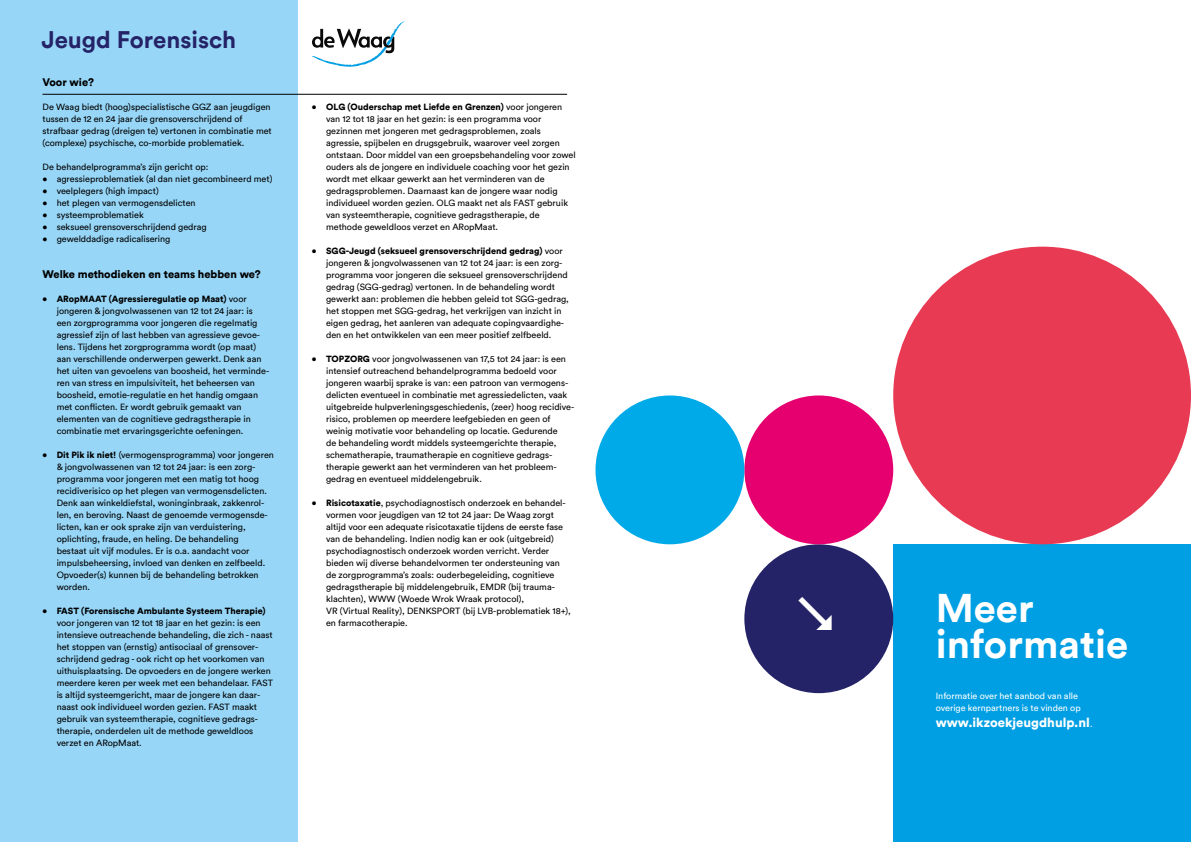
<style>
.page{position:relative;width:1191px;height:842px;background:#fff}
.page>*{position:absolute;margin:0;border:0;box-sizing:border-box;transform-origin:0 0}
.t1{font:700 46px "Circular";color:#fff}
.t2{font:700 40px/36px "Circular";color:#fff}
.t3{font:700 24px "Circular";color:#252367}
.t4{font:900 13px "Circular";color:#fff}
.t5{font:900 11px "Circular";color:#000}
.t6{font:9px/12px "Circular";color:#000}
.t7{font:9px/12px "Circular";color:#fff}
.t8{font:900 9px "Circular";color:#000}
.s1{font-weight:900}
.s2{font-weight:400;font-size:9px}
</style>
<div class="page">
<div style="left:0;top:0;width:298px;height:842px;background:#97d6f7"></div>
<svg style="left:312px;top:21px;width:93px;height:46px"></svg>
<div style="left:893px;top:544px;width:298px;height:298px;background:#009fe3"></div>
<div style="left:893px;top:247px;width:298px;height:297px;background:#e83a53;border-radius:50%"></div>
<div style="left:744px;top:544px;width:149px;height:149px;background:#252367;border-radius:50%"></div>
<div style="left:744px;top:395px;width:149px;height:149px;background:#e6006f;border-radius:50%"></div>
<div style="left:595px;top:395px;width:149px;height:149px;background:#00aae9;border-radius:50%"></div>
<hr style="left:43px;top:94px;width:524px;height:1px;background:#000">
<h3 class="t3" style="left:42px;top:23px;width:196px">Jeugd Forensisch</h3>
<p class="t5" style="left:43px;top:75px;width:53px">Voor wie?</p>
<p class="t6" style="left:43px;top:101px;width:231px">De Waag biedt (hoog)specialistische GGZ aan jeugdigen tussen de 12 en 24 jaar die grensoverschrijdend of strafbaar gedrag (dreigen te) vertonen in combinatie met (complexe) psychische, co-morbide problematiek.</p>
<p class="t6" style="left:43px;top:161px;width:167px">De behandelprogramma’s zijn gericht op:</p>
<p class="t6" style="left:43px;top:173px;width:231px">• agressieproblematiek (al dan niet gecombineerd met)</p>
<p class="t6" style="left:43px;top:185px;width:118px">• veelplegers (high impact)</p>
<p class="t6" style="left:43px;top:197px;width:155px">• het plegen van vermogensdelicten</p>
<p class="t6" style="left:43px;top:209px;width:103px">• systeemproblematiek</p>
<p class="t6" style="left:43px;top:221px;width:166px">• seksueel grensoverschrijdend gedrag</p>
<p class="t6" style="left:43px;top:233px;width:129px">• gewelddadige radicalisering</p>
<p class="t5" style="left:43px;top:267px;width:220px">Welke methodieken en teams hebben we?</p>
<p class="t6" style="left:57px;top:293px;width:214px;text-indent:-14px"><span class="s1">• ARopMAAT (Agressieregulatie op Maat)</span> voor jongeren &amp; jongvolwassenen van 12 tot 24 jaar: is een zorgprogramma voor jongeren die regelmatig agressief zijn of last hebben van agressieve gevoe&shy;lens. Tijdens het zorgprogramma wordt (op maat) aan verschillende onderwerpen gewerkt. Denk aan het uiten van gevoelens van boosheid, het verminde&shy;ren van stress en impulsiviteit, het beheersen van boosheid, emotie-regulatie en het handig omgaan met conflicten. Er wordt gebruik gemaakt van elementen van de cognitieve gedragstherapie in combinatie met ervaringsgerichte oefeningen.</p>
<p class="t6" style="left:57px;top:449px;width:219px;text-indent:-14px"><span class="s1">• Dit Pik ik niet!</span> (vermogensprogramma) voor jongeren &amp; jongvolwassenen van 12 tot 24 jaar: is een zorg&shy;programma voor jongeren met een matig tot hoog recidiverisico op het plegen van vermogensdelicten.<br>Denk aan winkeldiefstal, woninginbraak, zakkenrol&shy;len, en beroving. Naast de genoemde vermogensde&shy;licten, kan er ook sprake zijn van verduistering, oplichting, fraude, en heling. De behandeling<br>bestaat uit vijf modules. Er is o.a. aandacht voor impulsbeheersing, invloed van denken en zelfbeeld.<br>Opvoeder(s) kunnen bij de behandeling betrokken worden.</p>
<p class="t8" style="left:43px;top:605px;width:224px">• FAST (Forensische Ambulante Systeem Therapie)</p>
<p class="t6" style="left:57px;top:617px;width:218px">voor jongeren van 12 tot 18 jaar en het gezin: is een intensieve outreachende behandeling, die zich - naast het stoppen van (ernstig) antisociaal of grensover&shy;schrijdend gedrag - ook richt op het voorkomen van uithuisplaatsing. De opvoeders en de jongere werken meerdere keren per week met een behandelaar. FAST is altijd systeemgericht, maar de jongere kan daar&shy;naast ook individueel worden gezien. FAST maakt gebruik van systeemtherapie, cognitieve gedrags&shy;therapie, onderdelen uit de methode geweldloos verzet en ARopMaat.</p>
<p class="t6" style="left:326px;top:101px;width:251px;text-indent:-14px"><span class="s1">• OLG (Ouderschap met Liefde en Grenzen)</span> voor jongeren van 12 tot 18 jaar en het gezin: is een programma voor gezinnen met jongeren met gedragsproblemen, zoals agressie, spijbelen en drugsgebruik, waarover veel zorgen ontstaan. Door middel van een groepsbehandeling voor zowel ouders als de jongere en individuele coaching voor het gezin wordt met elkaar gewerkt aan het verminderen van de gedragsproblemen. Daarnaast kan de jongere waar nodig individueel worden gezien. OLG maakt net als FAST gebruik van systeemtherapie, cognitieve gedragstherapie, de methode geweldloos verzet en ARopMaat.</p>
<p class="t6" style="left:326px;top:245px;width:244px;text-indent:-14px"><span class="s1">• SGG-Jeugd (seksueel grensoverschrijdend gedrag)</span> voor jongeren &amp; jongvolwassenen van 12 tot 24 jaar: is een zorg&shy;programma voor jongeren die seksueel grensoverschrijdend gedrag (SGG-gedrag) vertonen. In de behandeling wordt gewerkt aan: problemen die hebben geleid tot SGG-gedrag, het stoppen met SGG-gedrag, het verkrijgen van inzicht in eigen gedrag, het aanleren van adequate copingvaardighe&shy;den en het ontwikkelen van een meer positief zelfbeeld.</p>
<p class="t6" style="left:326px;top:353px;width:250px;text-indent:-14px"><span class="s1">• TOPZORG</span> voor jongvolwassenen van 17,5 tot 24 jaar: is een intensief outreachend behandelprogramma bedoeld voor jongeren waarbij sprake is van: een patroon van vermogens&shy;delicten eventueel in combinatie met agressiedelicten, vaak uitgebreide hulpverleningsgeschiedenis, (zeer) hoog recidive&shy;risico, problemen op meerdere leefgebieden en geen of weinig motivatie voor behandeling op locatie. Gedurende<br>de behandeling wordt middels systeemgerichte therapie, schematherapie, traumatherapie en cognitieve gedrags&shy;therapie gewerkt aan het verminderen van het probleem&shy;gedrag en eventueel middelengebruik.</p>
<p class="t6" style="left:326px;top:497px;width:246px;text-indent:-14px"><span class="s1">• Risicotaxatie</span>, psychodiagnostisch onderzoek en behandel&shy;vormen voor jeugdigen van 12 tot 24 jaar: De Waag zorgt altijd voor een adequate risicotaxatie tijdens de eerste fase van de behandeling. Indien nodig kan er ook (uitgebreid) psychodiagnostisch onderzoek worden verricht. Verder bieden wij diverse behandelvormen ter ondersteuning van de zorgprogramma’s zoals: ouderbegeleiding, cognitieve gedragstherapie bij middelengebruik, EMDR (bij trauma&shy;klachten), WWW (Woede Wrok Wraak protocol),<br>VR (Virtual Reality), DENKSPORT (bij LVB-problematiek 18+), en farmacotherapie.</p>
<h1 class="t1" style="left:796px;top:583px;width:41px">↘</h1>
<h2 class="t2" style="left:935px;top:588px;width:194px">Meer informatie</h2>
<p class="t7" style="left:935px;top:690px;width:146px">Informatie over het aanbod van alle overige kernpartners is te vinden op</p>
<h3 class="t4" style="left:935px;top:714px;width:158px">www.ikzoekjeugdhulp.nl<span class="s2">.</span></h3>
</div>
